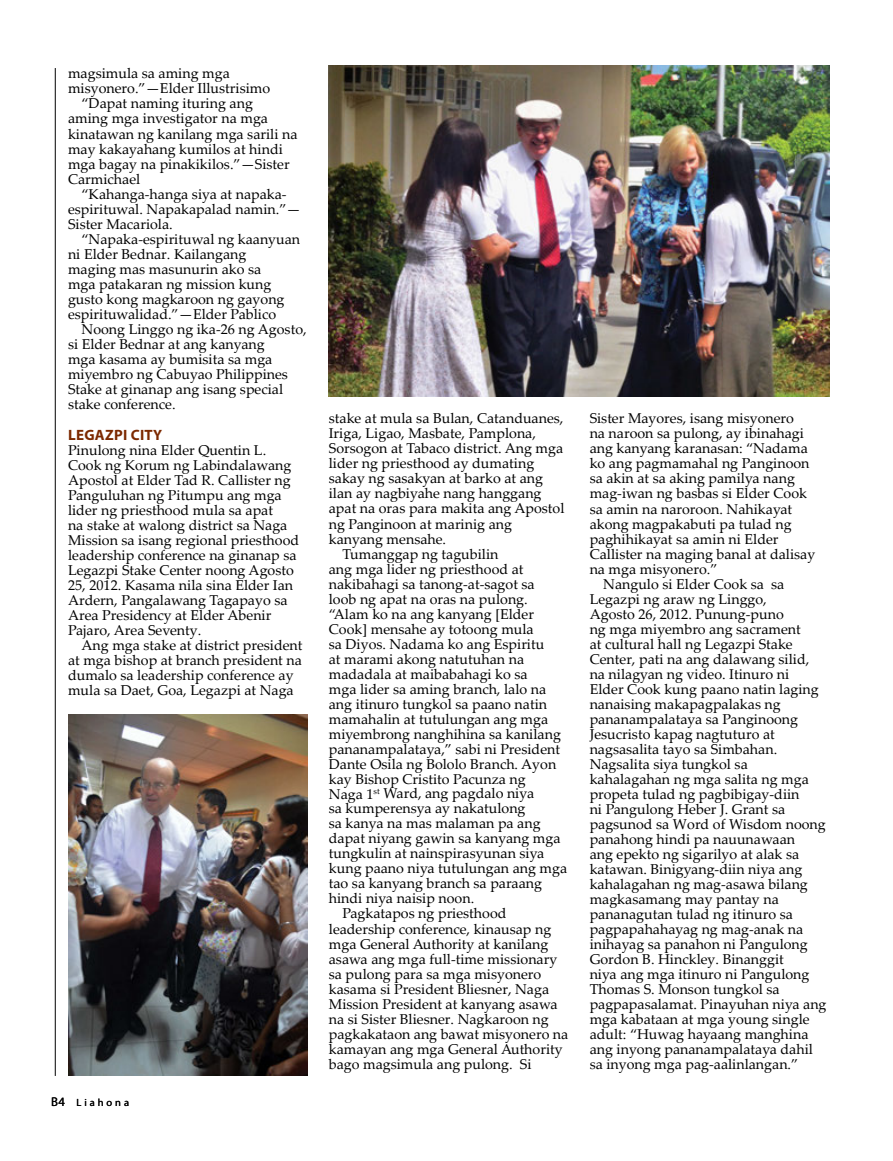
<style>
.page{position:relative;width:893px;height:1161px;background:#fff}
.page>*{position:absolute;margin:0;border:0;box-sizing:border-box;transform-origin:0 0}
.t1{font:700 15px "Myriad Pro";letter-spacing:.02em;color:#7c2900}
.t2{font:14.25px/15px "Palatino Linotype";color:#000}
.t3{font:10.5px "Myriad Pro";letter-spacing:.28em;color:#000}
.s1{font-size:12.75px}
</style>
<div class="page">
<hr style="left:55px;top:68px;width:1px;height:1008px;background:#000">
<img style="left:68px;top:714px;width:240px;height:362px">
<img style="left:329px;top:65px;width:500px;height:332px">
<p class="t2" style="left:68px;top:66px;width:163px">magsimula sa aming mga</p>
<p class="t2" style="left:68px;top:81px;width:204px">misyonero.”—Elder Illustrisimo</p>
<p class="t2" style="left:82px;top:96px;width:173px">“Dapat naming ituring ang</p>
<p class="t2" style="left:68px;top:111px;width:202px">aming mga investigator na mga</p>
<p class="t2" style="left:68px;top:126px;width:231px">kinatawan ng kanilang mga sarili na</p>
<p class="t2" style="left:68px;top:141px;width:216px">may kakayahang kumilos at hindi</p>
<p class="t2" style="left:68px;top:156px;width:223px">mga bagay na pinakikilos.”—Sister</p>
<p class="t2" style="left:68px;top:171px;width:74px">Carmichael</p>
<p class="t2" style="left:82px;top:186px;width:207px">“Kahanga-hanga siya at napaka-</p>
<p class="t2" style="left:68px;top:201px;width:234px">espirituwal. Napakapalad namin.”—</p>
<p class="t2" style="left:68px;top:216px;width:106px">Sister Macariola.</p>
<p class="t2" style="left:82px;top:231px;width:220px">“Napaka-espirituwal ng kaanyuan</p>
<p class="t2" style="left:68px;top:246px;width:180px">ni Elder Bednar. Kailangang</p>
<p class="t2" style="left:68px;top:261px;width:195px">maging mas masunurin ako sa</p>
<p class="t2" style="left:68px;top:276px;width:205px">mga patakaran ng mission kung</p>
<p class="t2" style="left:68px;top:291px;width:218px">gusto kong magkaroon ng gayong</p>
<p class="t2" style="left:68px;top:306px;width:210px">espirituwalidad.”—Elder Pablico</p>
<p class="t2" style="left:82px;top:321px;width:227px">Noong Linggo ng ika-26 ng Agosto,</p>
<p class="t2" style="left:68px;top:336px;width:198px">si Elder Bednar at ang kanyang</p>
<p class="t2" style="left:68px;top:351px;width:206px">mga kasama ay bumisita sa mga</p>
<p class="t2" style="left:68px;top:366px;width:221px">miyembro ng Cabuyao Philippines</p>
<p class="t2" style="left:68px;top:381px;width:217px">Stake at ginanap ang isang special</p>
<p class="t2" style="left:68px;top:396px;width:109px">stake conference.</p>
<p class="t1" style="left:68px;top:425px;width:96px">LEGAZPI CITY</p>
<p class="t2" style="left:68px;top:442px;width:233px">Pinulong nina Elder Quentin L.<br>Cook ng Korum ng Labindalawang<br>Apostol at Elder Tad R. Callister ng<br>Panguluhan ng Pitumpu ang mga lider ng priesthood mula sa apat<br>na stake at walong district sa Naga<br>Mission sa isang regional priesthood leadership conference na ginanap sa<br>Legazpi Stake Center noong Agosto<br>25, 2012. Kasama nila sina Elder Ian<br>Ardern, Pangalawang Tagapayo sa<br>Area Presidency at Elder Abenir<br>Pajaro, Area Seventy.</p>
<p class="t2" style="left:68px;top:637px;width:236px;text-indent:13px">Ang mga stake at district president at mga bishop at branch president na dumalo sa leadership conference ay mula sa Daet, Goa, Legazpi at Naga</p>
<p class="t3" style="left:51px;top:1096px;width:80px"><span class="s1">B4</span> Liahona</p>
<p class="t2" style="left:329px;top:410px;width:236px">stake at mula sa Bulan, Catanduanes,</p>
<p class="t2" style="left:329px;top:425px;width:209px">Iriga, Ligao, Masbate, Pamplona,</p>
<p class="t2" style="left:329px;top:440px;width:236px">Sorsogon at Tabaco district. Ang mga</p>
<p class="t2" style="left:329px;top:455px;width:207px">lider ng priesthood ay dumating</p>
<p class="t2" style="left:329px;top:470px;width:216px">sakay ng sasakyan at barko at ang</p>
<p class="t2" style="left:329px;top:485px;width:214px">ilan ay nagbiyahe nang hanggang</p>
<p class="t2" style="left:329px;top:500px;width:237px">apat na oras para makita ang Apostol</p>
<p class="t2" style="left:329px;top:516px;width:185px">ng Panginoon at marinig ang</p>
<p class="t2" style="left:329px;top:531px;width:119px">kanyang mensahe.</p>
<p class="t2" style="left:342px;top:546px;width:158px">Tumanggap ng tagubilin</p>
<p class="t2" style="left:329px;top:561px;width:196px">ang mga lider ng priesthood at</p>
<p class="t2" style="left:329px;top:576px;width:207px">nakibahagi sa tanong-at-sagot sa</p>
<p class="t2" style="left:329px;top:591px;width:200px">loob ng apat na oras na pulong.</p>
<p class="t2" style="left:329px;top:606px;width:207px">“Alam ko na ang kanyang [Elder</p>
<p class="t2" style="left:329px;top:621px;width:206px">Cook] mensahe ay totoong mula</p>
<p class="t2" style="left:329px;top:636px;width:217px">sa Diyos. Nadama ko ang Espiritu</p>
<p class="t2" style="left:329px;top:651px;width:197px">at marami akong natutuhan na</p>
<p class="t2" style="left:329px;top:666px;width:200px">madadala at maibabahagi ko sa</p>
<p class="t2" style="left:329px;top:681px;width:219px">mga lider sa aming branch, lalo na</p>
<p class="t2" style="left:329px;top:696px;width:220px">ang itinuro tungkol sa paano natin</p>
<p class="t2" style="left:329px;top:711px;width:221px">mamahalin at tutulungan ang mga</p>
<p class="t2" style="left:329px;top:726px;width:234px">miyembrong nanghihina sa kanilang</p>
<p class="t2" style="left:329px;top:741px;width:233px">pananampalataya,” sabi ni President</p>
<p class="t2" style="left:329px;top:756px;width:229px">Dante Osila ng Bololo Branch. Ayon</p>
<p class="t2" style="left:329px;top:771px;width:198px">kay Bishop Cristito Pacunza ng</p>
<p class="t2" style="left:329px;top:785px;width:207px">Naga 1<sup>st</sup> Ward, ang pagdalo niya</p>
<p class="t2" style="left:329px;top:800px;width:198px">sa kumperensya ay nakatulong</p>
<p class="t2" style="left:329px;top:815px;width:213px">sa kanya na mas malaman pa ang</p>
<p class="t2" style="left:329px;top:830px;width:233px">dapat niyang gawin sa kanyang mga</p>
<p class="t2" style="left:329px;top:845px;width:217px">tungkulin at nainspirasyunan siya</p>
<p class="t2" style="left:329px;top:860px;width:240px">kung paano niya tutulungan ang mga</p>
<p class="t2" style="left:329px;top:875px;width:215px">tao sa kanyang branch sa paraang</p>
<p class="t2" style="left:329px;top:890px;width:147px">hindi niya naisip noon.</p>
<p class="t2" style="left:342px;top:905px;width:166px">Pagkatapos ng priesthood</p>
<p class="t2" style="left:329px;top:920px;width:224px">leadership conference, kinausap ng</p>
<p class="t2" style="left:329px;top:935px;width:221px">mga General Authority at kanilang</p>
<p class="t2" style="left:329px;top:950px;width:230px">asawa ang mga full-time missionary</p>
<p class="t2" style="left:329px;top:965px;width:214px">sa pulong para sa mga misyonero</p>
<p class="t2" style="left:329px;top:980px;width:222px">kasama si President Bliesner, Naga</p>
<p class="t2" style="left:329px;top:995px;width:230px">Mission President at kanyang asawa</p>
<p class="t2" style="left:329px;top:1010px;width:222px">na si Sister Bliesner. Nagkaroon ng</p>
<p class="t2" style="left:329px;top:1025px;width:241px">pagkakataon ang bawat misyonero na</p>
<p class="t2" style="left:329px;top:1040px;width:235px">kamayan ang mga General Authority</p>
<p class="t2" style="left:329px;top:1055px;width:204px">bago magsimula ang pulong. Si</p>
<p class="t2" style="left:590px;top:410px;width:206px">Sister Mayores, isang misyonero</p>
<p class="t2" style="left:590px;top:425px;width:216px">na naroon sa pulong, ay ibinahagi</p>
<p class="t2" style="left:590px;top:440px;width:220px">ang kanyang karanasan: “Nadama</p>
<p class="t2" style="left:590px;top:455px;width:221px">ko ang pagmamahal ng Panginoon</p>
<p class="t2" style="left:590px;top:470px;width:207px">sa akin at sa aking pamilya nang</p>
<p class="t2" style="left:590px;top:486px;width:219px">mag-iwan ng basbas si Elder Cook</p>
<p class="t2" style="left:590px;top:501px;width:204px">sa amin na naroroon. Nahikayat</p>
<p class="t2" style="left:590px;top:516px;width:204px">akong magpakabuti pa tulad ng</p>
<p class="t2" style="left:590px;top:531px;width:190px">paghihikayat sa amin ni Elder</p>
<p class="t2" style="left:590px;top:546px;width:227px">Callister na maging banal at dalisay</p>
<p class="t2" style="left:590px;top:561px;width:129px">na mga misyonero.”</p>
<p class="t2" style="left:603px;top:576px;width:183px">Nangulo si Elder Cook sa sa</p>
<p class="t2" style="left:590px;top:591px;width:179px">Legazpi ng araw ng Linggo,</p>
<p class="t2" style="left:590px;top:606px;width:196px">Agosto 26, 2012. Punung-puno</p>
<p class="t2" style="left:590px;top:621px;width:213px">ng mga miyembro ang sacrament</p>
<p class="t2" style="left:590px;top:636px;width:205px">at cultural hall ng Legazpi Stake</p>
<p class="t2" style="left:590px;top:651px;width:221px">Center, pati na ang dalawang silid,</p>
<p class="t2" style="left:590px;top:666px;width:201px">na nilagyan ng video. Itinuro ni</p>
<p class="t2" style="left:590px;top:681px;width:231px">Elder Cook kung paano natin laging</p>
<p class="t2" style="left:590px;top:696px;width:193px">nanaising makapagpalakas ng</p>
<p class="t2" style="left:590px;top:711px;width:210px">pananampalataya sa Panginoong</p>
<p class="t2" style="left:590px;top:726px;width:187px">Jesucristo kapag nagtuturo at</p>
<p class="t2" style="left:590px;top:741px;width:189px">nagsasalita tayo sa Simbahan.</p>
<p class="t2" style="left:590px;top:756px;width:160px">Nagsalita siya tungkol sa</p>
<p class="t2" style="left:590px;top:771px;width:221px">kahalagahan ng mga salita ng mga</p>
<p class="t2" style="left:590px;top:786px;width:211px">propeta tulad ng pagbibigay-diin</p>
<p class="t2" style="left:590px;top:801px;width:197px">ni Pangulong Heber J. Grant sa</p>
<p class="t2" style="left:590px;top:816px;width:238px">pagsunod sa Word of Wisdom noong</p>
<p class="t2" style="left:590px;top:831px;width:207px">panahong hindi pa nauunawaan</p>
<p class="t2" style="left:590px;top:846px;width:211px">ang epekto ng sigarilyo at alak sa</p>
<p class="t2" style="left:590px;top:861px;width:214px">katawan. Binigyang-diin niya ang</p>
<p class="t2" style="left:590px;top:876px;width:220px">kahalagahan ng mag-asawa bilang</p>
<p class="t2" style="left:590px;top:891px;width:191px">magkasamang may pantay na</p>
<p class="t2" style="left:590px;top:906px;width:205px">pananagutan tulad ng itinuro sa</p>
<p class="t2" style="left:590px;top:921px;width:215px">pagpapahahayag ng mag-anak na</p>
<p class="t2" style="left:590px;top:936px;width:220px">inihayag sa panahon ni Pangulong</p>
<p class="t2" style="left:590px;top:951px;width:196px">Gordon B. Hinckley. Binanggit</p>
<p class="t2" style="left:590px;top:966px;width:221px">niya ang mga itinuro ni Pangulong</p>
<p class="t2" style="left:590px;top:981px;width:191px">Thomas S. Monson tungkol sa</p>
<p class="t2" style="left:590px;top:996px;width:238px">pagpapasalamat. Pinayuhan niya ang</p>
<p class="t2" style="left:590px;top:1011px;width:221px">mga kabataan at mga young single</p>
<p class="t2" style="left:590px;top:1026px;width:220px">adult: “Huwag hayaang manghina</p>
<p class="t2" style="left:590px;top:1041px;width:225px">ang inyong pananampalataya dahil</p>
<p class="t2" style="left:590px;top:1056px;width:210px">sa inyong mga pag-aalinlangan.”</p>
</div>
